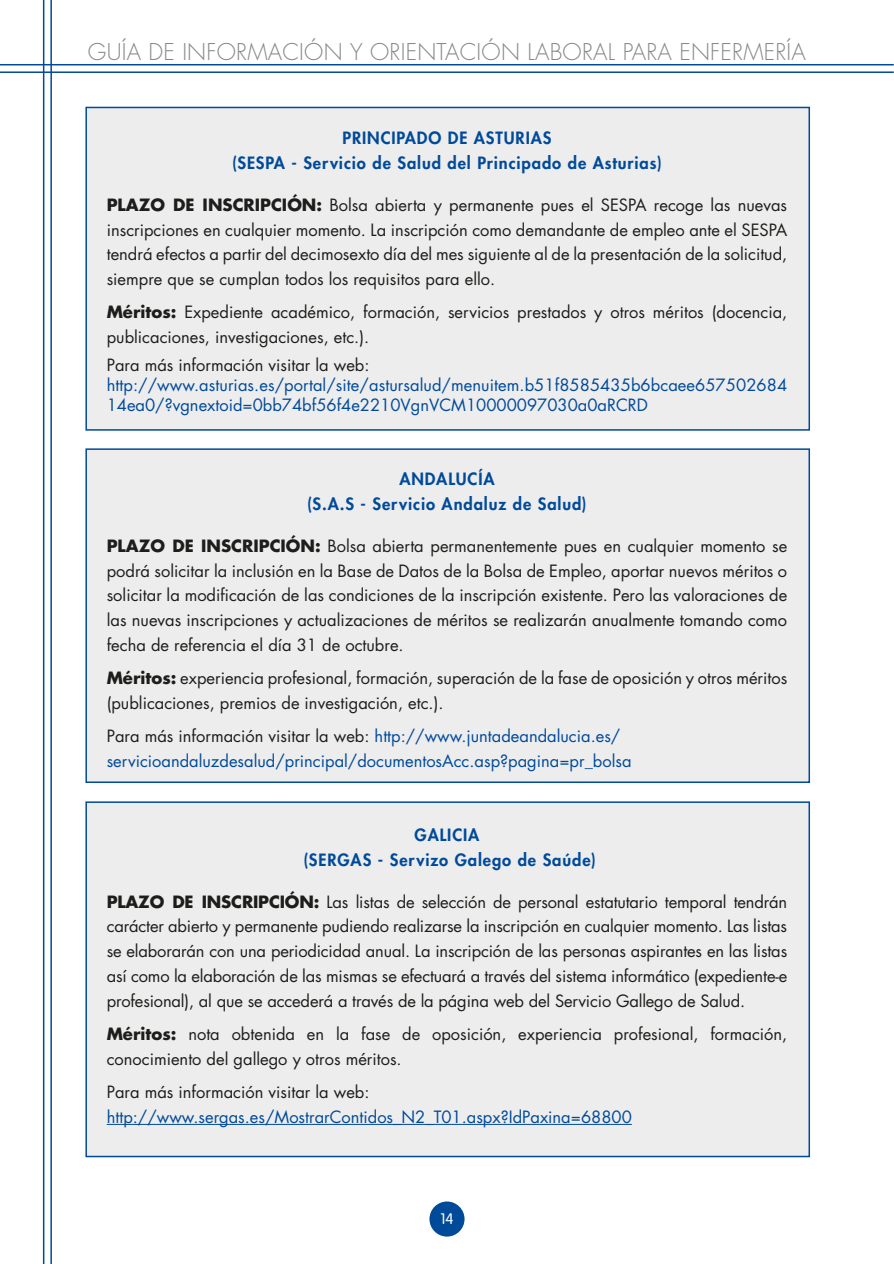
<style>
.page{position:relative;width:894px;height:1264px;background:#fff}
.page>*{position:absolute;margin:0;border:0;box-sizing:border-box;transform-origin:0 0}
.t1{font:300 22.5px "Futura";letter-spacing:.01em;color:#878787}
.t2{font:16.5px/24.8px "Futura";color:#1d1d1b;text-align:justify}
.t3{font:16.5px/19.8px "Futura";color:#004a9a}
.t4{font:800 16.5px/24.8px "Futura";letter-spacing:.055em;color:#004a9a;text-align:center}
.t5{font:300 15px "VAG Rounded";color:#fff}
.s1{font-weight:700}
.s2{color:#1d1d1b}
</style>
<div class="page">
<div style="left:429px;top:1201px;width:35px;height:35px;background:#004a9a;border-radius:50%"></div>
<hr style="left:50px;top:0;width:2px;height:1264px;background:#004a9a">
<hr style="left:43px;top:0;width:1px;height:1264px;background:#004a9a">
<hr style="left:0;top:64px;width:893px;height:1px;background:#004a9a">
<hr style="left:0;top:71px;width:893px;height:2px;background:#004a9a">
<div style="left:86px;top:449px;width:723px;height:333px;background:#ededed"></div>
<div style="left:85px;top:448px;width:725px;height:335px;border:2px solid #004a9a"></div>
<div style="left:86px;top:107px;width:723px;height:323px;background:#ededed"></div>
<div style="left:85px;top:107px;width:725px;height:324px;border:2px solid #004a9a"></div>
<div style="left:86px;top:802px;width:723px;height:354px;background:#ededed"></div>
<div style="left:85px;top:801px;width:725px;height:356px;border:2px solid #004a9a"></div>
<hr style="left:107px;top:1124px;width:525px;height:1px;background:#004a9a">
<h1 class="t1" style="left:88px;top:38px;width:719px">GUÍA DE INFORMACIÓN Y ORIENTACIÓN LABORAL PARA ENFERMERÍA</h1>
<p class="t4" style="left:232px;top:126px;width:431px">PRINCIPADO DE ASTURIAS<br>(SESPA - Servicio de Salud del Principado de Asturias)</p>
<p class="t2" style="left:107px;top:192px;width:682px"><span class="s1">PLAZO DE INSCRIPCIÓN:</span> Bolsa abierta y permanente pues el SESPA recoge las nuevas inscripciones en cualquier momento. La inscripción como demandante de empleo ante el SESPA tendrá efectos a partir del decimosexto día del mes siguiente al de la presentación de la solicitud, siempre que se cumplan todos los requisitos para ello.</p>
<p class="t2" style="left:107px;top:300px;width:682px"><span class="s1">Méritos:</span> Expediente académico, formación, servicios prestados y otros méritos (docencia, publicaciones, investigaciones, etc.).</p>
<p class="t2" style="left:107px;top:353px;width:264px">Para más información visitar la web:</p>
<p class="t3" style="left:107px;top:375px;width:682px">http://www.asturias.es/portal/site/astursalud/menuitem.b51f8.58.5435b6bcaee65750268.4<br>14ea0/?vgnextoid=0bb74bf56f4e2210VgnVCM10000097030a0aRCRD</p>
<p class="t4" style="left:307px;top:467px;width:281px">ANDALUCíA<br>(S.A.S - Servicio Andaluz de Salud)</p>
<p class="t2" style="left:107px;top:533px;width:682px"><span class="s1">PLAZO DE INSCRIPCIÓN:</span> Bolsa abierta permanentemente pues en cualquier momento se podrá solicitar la inclusión en la Base de Datos de la Bolsa de Empleo, aportar nuevos méritos o solicitar la modificación de las condiciones de la inscripción existente. Pero las valoraciones de las nuevas inscripciones y actualizaciones de méritos se realizarán anualmente tomando como fecha de referencia el día 31 de octubre.</p>
<p class="t2" style="left:107px;top:666px;width:682px"><span class="s1">Méritos:</span> experiencia profesional, formación, superación de la fase de oposición y otros méritos (publicaciones, premios de investigación, etc.).</p>
<p class="t3" style="left:107px;top:724px;width:526px;line-height:24.8px"><span class="s2">Para más información visitar la web:</span> http://www.juntadeandalucia.es/ servicioandaluzdesalud/principal/documentosAcc.asp?pagina=pr_bolsa</p>
<p class="t4" style="left:304px;top:822px;width:294px">GALICIA<br>(SERGAS - Servizo Galego de Saúde)</p>
<p class="t2" style="left:107px;top:889px;width:682px"><span class="s1">PLAZO DE INSCRIPCIÓN:</span> Las listas de selección de personal estatutario temporal tendrán carácter abierto y permanente pudiendo realizarse la inscripción en cualquier momento. Las listas se elaborarán con una periodicidad anual. La inscripción de las personas aspirantes en las listas así como la elaboración de las mismas se efectuará a través del sistema informático (expediente-e profesional), al que se accederá a través de la página web del Servicio Gallego de Salud.</p>
<p class="t2" style="left:107px;top:1021px;width:682px"><span class="s1">Méritos:</span> nota obtenida en la fase de oposición, experiencia profesional, formación, conocimiento del gallego y otros méritos.</p>
<p class="t2" style="left:107px;top:1079px;width:264px">Para más información visitar la web:</p>
<p class="t3" style="left:107px;top:1107px;width:526px">http://www.sergas.es/MostrarContidos_N2_T01.aspx?IdPaxina=68.8.00</p>
<p class="t5" style="left:440px;top:1210px;width:15px">14</p>
</div>
